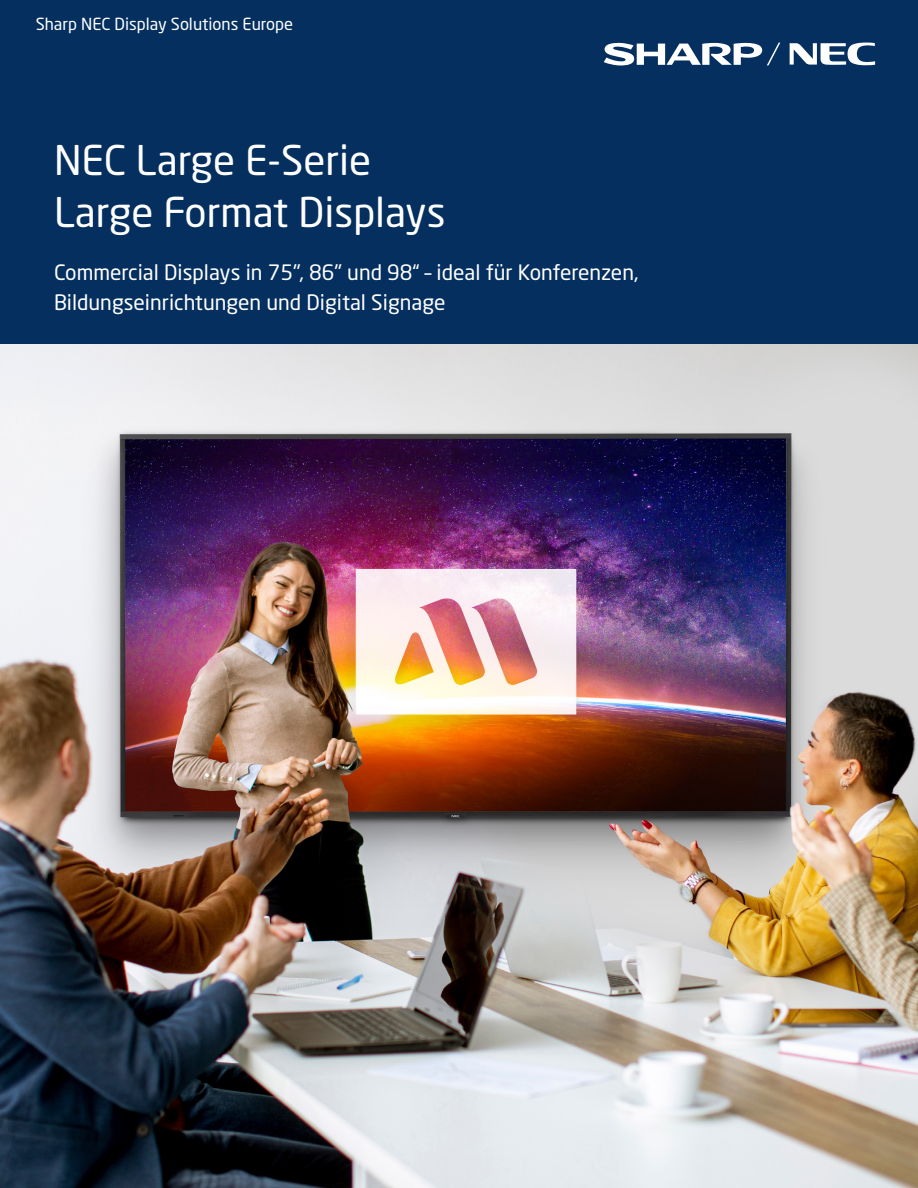
<style>
.page{position:relative;width:918px;height:1188px;background:#fff}
.page>*{position:absolute;margin:0;border:0;box-sizing:border-box;transform-origin:0 0}
.t1{font:40.5px/52.2px "Neo Sans Pro";color:#fff}
.t2{font:21px/30px "Neo Sans Pro";color:#fff}
.t3{font:16.5px "Neo Sans Pro";color:#fff}
</style>
<div class="page">
<img style="left:0;top:343px;width:918px;height:845px">
<div style="left:0;top:0;width:918px;height:343px;background:#042f5f"></div>
<svg style="left:790px;top:42px;width:85px;height:23px"></svg>
<svg style="left:604px;top:43px;width:176px;height:23px"></svg>
<p class="t3" style="left:36px;top:14px;width:259px">Sharp NEC Display Solutions Europe</p>
<h1 class="t1" style="left:54px;top:133px;width:393px">NEC Large E-Serie<br>Large Format Displays</h1>
<p class="t2" style="left:54px;top:257px;width:586px">Commercial Displays in 75", 86" und 98“ – ideal für Konferenzen,<br>Bildungseinrichtungen und Digital Signage</p>
</div>
